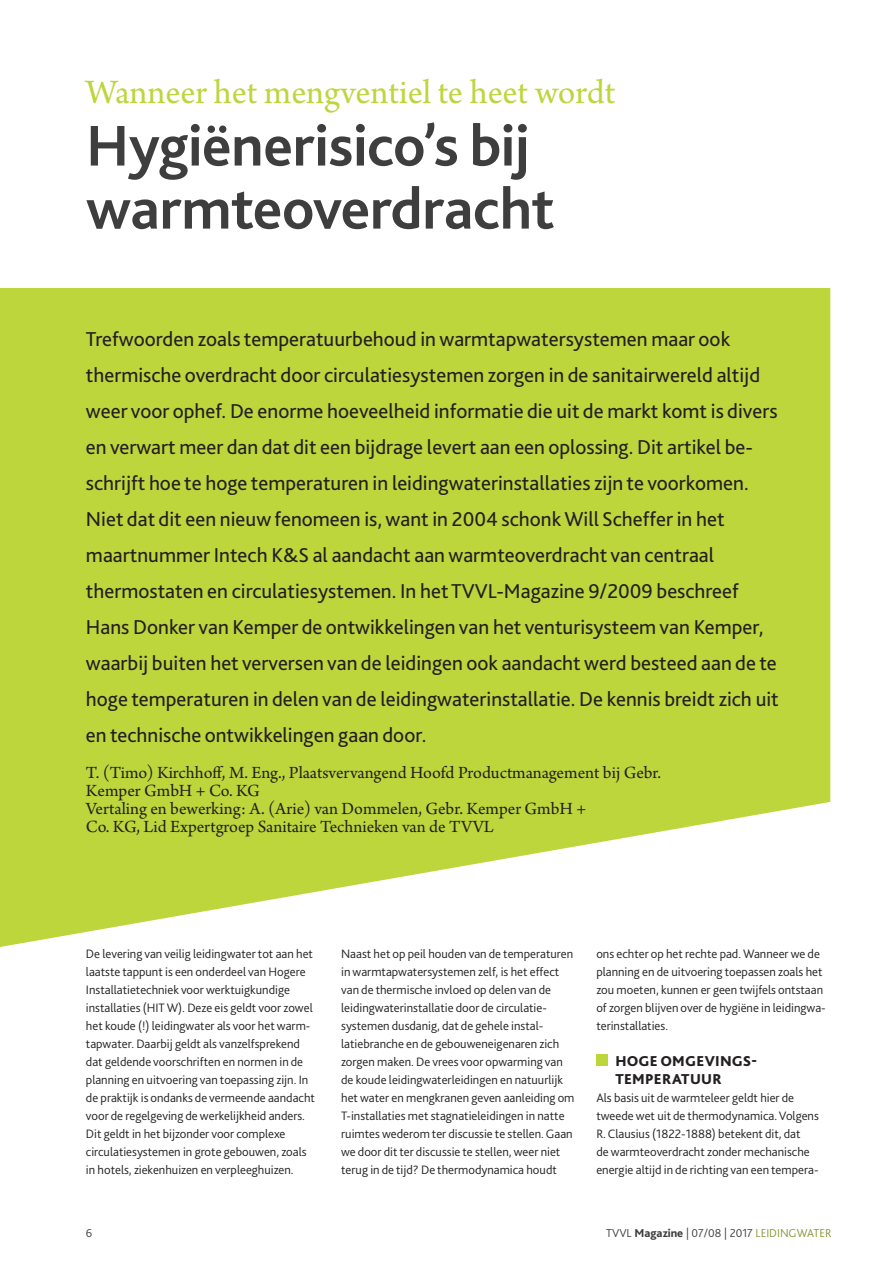
<style>
.page{position:relative;width:896px;height:1264px;background:#fff}
.page>*{position:absolute;margin:0;border:0;box-sizing:border-box;transform-origin:0 0}
.Kop{font:700 60px/63px "Bliss 2";letter-spacing:-.01em;color:#3e3e3f}
.chapeau{font:36px "Arno Pro";letter-spacing:-.005em;color:#bdd63c}
.Intro{font:21px/36px "Bliss 2";color:#231f20}
.Bijschrift_persoonsn{font:18px/18px "Arno Pro";color:#231f20}
.Bodykopje{font:800 15px/18px "Bliss 2";letter-spacing:.02em;color:#231f20}
.Bodytekst{font:300 12.75px/18px "Bliss 2";color:#231f20}
.t1{font:300 12px "Bliss 2";color:#3e3e3f}
.s1{font-weight:800}
.s2{color:#879735}
</style>
<div class="page">
<svg style="left:0;top:288px;width:830px;height:659px;background:#c4da51"></svg>
<div style="left:596px;top:1054px;width:12px;height:11px;background:#bdd63c"></div>
<p class="chapeau" style="left:86px;top:71px;width:531px">Wanneer het mengventiel te heet wordt</p>
<p class="Kop" style="left:86px;top:113px;width:470px">Hygiënerisico’s bij warmteoverdracht</p>
<p class="Intro" style="left:86px;top:320px;width:694px">Trefwoorden zoals temperatuurbehoud in warmtapwatersystemen maar ook thermische overdracht door circulatiesystemen zorgen in de sanitairwereld altijd weer voor ophef. De enorme hoeveelheid informatie die uit de markt komt is divers en verwart meer dan dat dit een bijdrage levert aan een oplossing. Dit artikel be&shy;schrijft hoe te hoge temperaturen in leidingwaterinstallaties zijn te voorkomen.<br>Niet dat dit een nieuw fenomeen is, want in 2004 schonk Will Scheffer in het maartnummer Intech K&amp;S al aandacht aan warmteoverdracht van centraal thermostaten en circulatiesystemen. In het TVVL-Magazine 9/2009 beschreef Hans Donker van Kemper de ontwikkelingen van het venturisysteem van Kemper, waarbij buiten het verversen van de leidingen ook aandacht werd besteed aan de te hoge temperaturen in delen van de leidingwaterinstallatie. De kennis breidt zich uit en technische ontwikkelingen gaan door.</p>
<p class="Bijschrift_persoonsn" style="left:86px;top:764px;width:577px">T. (Timo) Kirchhoff, M. Eng., Plaatsvervangend Hoofd Productmanagement bij Gebr.<br>Kemper GmbH + Co. KG</p>
<p class="Bijschrift_persoonsn" style="left:86px;top:800px;width:502px">Vertaling en bewerking: A. (Arie) van Dommelen, Gebr. Kemper GmbH +<br>Co. KG, Lid Expertgroep Sanitaire Technieken van de TVVL</p>
<p class="Bodytekst" style="left:86px;top:944px;width:230px">De levering van veilig leidingwater tot aan het laatste tappunt is een onderdeel van Hogere Installatietechniek voor werktuigkundige installaties (HIT W). Deze eis geldt voor zowel het koude (!) leidingwater als voor het warm&shy;tapwater. Daarbij geldt als vanzelfsprekend dat geldende voorschriften en normen in de planning en uitvoering van toepassing zijn. In de praktijk is ondanks de vermeende aandacht voor de regelgeving de werkelijkheid anders.<br>Dit geldt in het bijzonder voor complexe circulatiesystemen in grote gebouwen, zoals in hotels, ziekenhuizen en verpleeghuizen.</p>
<p class="Bodytekst" style="left:341px;top:944px;width:235px">Naast het op peil houden van de temperaturen in warmtapwatersystemen zelf, is het effect van de thermische invloed op delen van de leidingwaterinstallatie door de circulatie&shy;systemen dusdanig, dat de gehele instal&shy;latiebranche en de gebouweneigenaren zich zorgen maken. De vrees voor opwarming van de koude leidingwaterleidingen en natuurlijk het water en mengkranen geven aanleiding om T-installaties met stagnatieleidingen in natte ruimtes wederom ter discussie te stellen. Gaan we door dit ter discussie te stellen, weer niet terug in de tijd? De thermodynamica houdt</p>
<p class="Bodytekst" style="left:596px;top:944px;width:231px">ons echter op het rechte pad. Wanneer we de planning en de uitvoering toepassen zoals het zou moeten, kunnen er geen twijfels ontstaan of zorgen blijven over de hygiëne in leidingwa&shy;terinstallaties.</p>
<p class="Bodykopje" style="left:615px;top:1051px;width:143px">HOGE OMGEVINGS-<br>TEMPERATUUR</p>
<p class="Bodytekst" style="left:596px;top:1088px;width:224px">Als basis uit de warmteleer geldt hier de tweede wet uit de thermodynamica. Volgens R. Clausius (1822-1888) betekent dit, dat<br>de warmteoverdracht zonder mechanische energie altijd in de richting van een tempera-</p>
<p class="t1" style="left:86px;top:1225px;width:8px">6</p>
<p class="t1" style="left:606px;top:1225px;width:227px">TVVL <span class="s1">Magazine</span> | 07/08 | 2017 <span class="s2">LEIDINGWATER</span></p>
</div>
